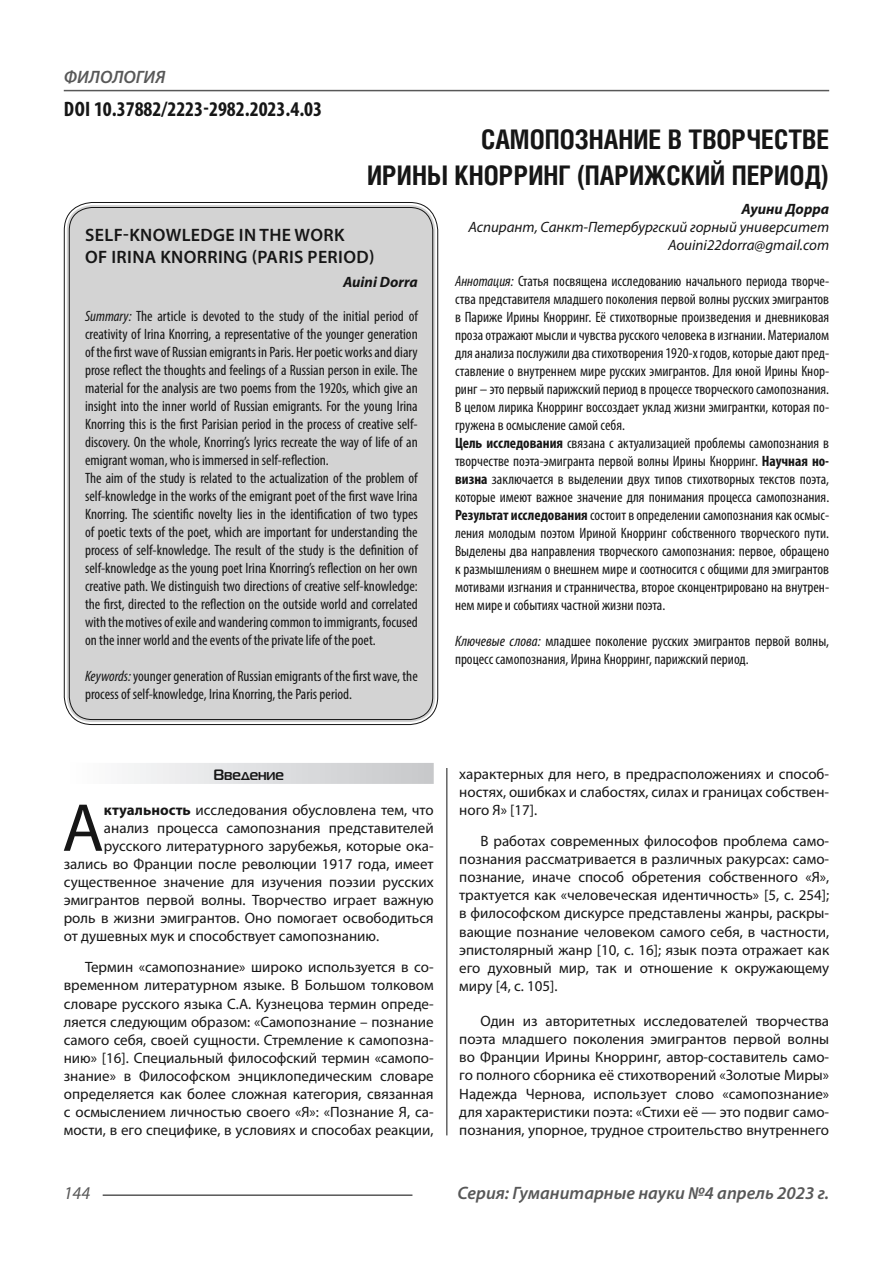
<style>
.page{position:relative;width:893px;height:1263px;background:#fff}
.page>*{position:absolute;margin:0;border:0;box-sizing:border-box;transform-origin:0 0}
.Статья_текст_первый{font:68.4px "Myriad Pro";color:#161616}
.Статья_название{font:700 27px "Helios Cond C";color:#161616}
.ДОИ{font:700 condensed 21px "Myriad Pro";color:#161616}
.Статья_название_англ{font:600 18px "Myriad Pro";letter-spacing:.02em;color:#161616}
.t1{font:italic 600 18px "Myriad Pro";color:#585858}
.t2{font:italic 18px "Myriad Pro";color:#585858}
.Статья_аннотация_анг{font:condensed 15px/18px "Myriad Pro";color:#161616;text-align:justify}
.Статья_текст{font:15px/18.1px "Myriad Pro";color:#161616;text-align:justify}
.Статья_аннотация_тек{font:condensed 15px/18px "Myriad Pro";color:#161616;text-align:justify}
.Статья_текст_первый-2{font:15px "Myriad Pro";color:#161616}
.Статья_автор_инфо{font:italic 15px "Myriad Pro";color:#161616}
.Статья_автор_фио_рус{font:italic 700 15px "Myriad Pro";color:#161616}
.Статья_автор_англ{font:italic 700 15px "Myriad Pro";color:#161616}
.Статья_подзаголовок{font:700 15px "Magistral C";color:#161616}
.s1{font-style:italic}
.s2{font-weight:700}
</style>
<div class="page">
<hr style="left:446px;top:128px;width:1px;height:1007px;background:#161616">
<hr style="left:103px;top:1194px;width:309px;height:2px;background:#585858">
<hr style="left:64px;top:90px;width:765px;height:1px;background:#585858">
<div style="left:441px;top:125px;width:10px;height:642px;background:#fff"></div>
<div style="left:67px;top:205px;width:368px;height:517px;background:#d3d3d3;border-radius:26px"></div>
<div style="left:64px;top:763px;width:370px;height:21px;background:linear-gradient(to right,#fefeff,#c6c8ca)"></div>
<p class="t1" style="left:64px;top:66px;width:103px">ФИЛОЛОГИЯ</p>
<p class="ДОИ" style="left:64px;top:96px;width:260px">DOI 10.37882/2223-2982.2023.4.03</p>
<p class="Статья_название" style="left:481px;top:124px;width:350px">САМОПОЗНАНИЕ В ТВОРЧЕСТВЕ</p>
<p class="Статья_название" style="left:367px;top:160px;width:464px">ИРИНЫ КНОРРИНГ (ПАРИЖСКИЙ ПЕРИОД)</p>
<p class="Статья_автор_фио_рус" style="left:741px;top:199px;width:89px">Ауини Дорра</p>
<p class="Статья_автор_инфо" style="left:468px;top:218px;width:362px">Аспирант, Санкт-Петербургский горный университет</p>
<p class="Статья_автор_инфо" style="left:668px;top:236px;width:163px">Aouini22dorra@gmail.com</p>
<p class="Статья_аннотация_тек" style="left:455px;top:271px;width:376px"><span class="s1">Аннотация:</span> Статья посвящена исследованию начального периода творче&shy;ства представителя младшего поколения первой волны русских эмигрантов в Париже Ирины Кнорринг. Её стихотворные произведения и дневниковая проза отражают мысли и чувства русского человека в изгнании. Материалом для анализа послужили два стихотворения 1920-х годов, которые дают пред&shy;ставление о внутреннем мире русских эмигрантов. Для юной Ирины Кнор&shy;ринг – это первый парижский период в процессе творческого самопознания.<br>В целом лирика Кнорринг воссоздает уклад жизни эмигрантки, которая по&shy;гружена в осмысление самой себя.</p>
<p class="Статья_аннотация_тек" style="left:455px;top:433px;width:376px"><span class="s2">Цель исследования</span> связана с актуализацией проблемы самопознания в творчестве поэта-эмигранта первой волны Ирины Кнорринг. <span class="s2">Научная но&shy;визна</span> заключается в выделении двух типов стихотворных текстов поэта, которые имеют важное значение для понимания процесса самопознания.<br><span class="s2">Результат исследования</span> состоит в определении самопознания как осмыс&shy;ления молодым поэтом Ириной Кнорринг собственного творческого пути.<br>Выделены два направления творческого самопознания: первое, обращено к размышлениям о внешнем мире и соотносится с общими для эмигрантов мотивами изгнания и странничества, второе сконцентрировано на внутрен&shy;нем мире и событиях частной жизни поэта.</p>
<p class="Статья_аннотация_тек" style="left:455px;top:631px;width:376px"><span class="s1">Ключевые слова:</span> младшее поколение русских эмигрантов первой волны, процесс самопознания, Ирина Кнорринг, парижский период.</p>
<p class="Статья_название_англ" style="left:85px;top:224px;width:261px">SELF-KNOWLEDGE IN THE WORK</p>
<p class="Статья_название_англ" style="left:85px;top:246px;width:291px">OF IRINA KNORRING (PARIS PERIOD)</p>
<p class="Статья_автор_англ" style="left:343px;top:272px;width:76px">Auini Dorra</p>
<p class="Статья_аннотация_анг" style="left:85px;top:306px;width:334px"><span class="s1">Summary:</span> The article is devoted to the study of the initial period of creativity of Irina Knorring, a representative of the younger generation of the first wave of Russian emigrants in Paris. Her poetic works and diary prose reflect the thoughts and feelings of a Russian person in exile. The material for the analysis are two poems from the 1920s, which give an insight into the inner world of Russian emigrants. For the young Irina Knorring this is the first Parisian period in the process of creative self&shy;discovery. On the whole, Knorring’s lyrics recreate the way of life of an emigrant woman, who is immersed in self-reflection.</p>
<p class="Статья_аннотация_анг" style="left:85px;top:468px;width:334px">The aim of the study is related to the actualization of the problem of self-knowledge in the works of the emigrant poet of the first wave Irina Knorring. The scientific novelty lies in the identification of two types of poetic texts of the poet, which are important for understanding the process of self-knowledge. The result of the study is the definition of self-knowledge as the young poet Irina Knorring’s reflection on her own creative path. We distinguish two directions of creative self-knowledge: the first, directed to the reflection on the outside world and correlated with the motives of exile and wandering common to immigrants, focused on the inner world and the events of the private life of the poet.</p>
<p class="Статья_аннотация_анг" style="left:85px;top:666px;width:334px"><span class="s1">Keywords:</span> younger generation of Russian emigrants of the first wave, the process of self-knowledge, Irina Knorring, the Paris period.</p>
<p class="Статья_подзаголовок" style="left:213px;top:765px;width:72px">Введение</p>
<p class="Статья_текст_первый" style="left:62px;top:786px;width:43px">А</p>
<p class="Статья_текст_первый-2" style="left:104px;top:800px;width:331px"><span class="s2">ктуальность</span> исследования обусловлена тем, что</p>
<p class="Статья_текст_первый-2" style="left:104px;top:818px;width:331px">анализ процесса самопознания представителей</p>
<p class="Статья_текст_первый-2" style="left:104px;top:836px;width:331px">русского литературного зарубежья, которые ока-</p>
<p class="Статья_текст_первый-2" style="left:64px;top:855px;width:371px">зались во Франции после революции 1917 года, имеет</p>
<p class="Статья_текст_первый-2" style="left:64px;top:873px;width:371px">существенное значение для изучения поэзии русских</p>
<p class="Статья_текст_первый-2" style="left:64px;top:891px;width:371px">эмигрантов первой волны. Творчество играет важную</p>
<p class="Статья_текст_первый-2" style="left:64px;top:909px;width:371px">роль в жизни эмигрантов. Оно помогает освободиться</p>
<p class="Статья_текст_первый-2" style="left:64px;top:927px;width:317px">от душевных мук и способствует самопознанию.</p>
<p class="Статья_текст" style="left:64px;top:958px;width:371px;text-indent:21px">Термин «самопознание» широко используется в со&shy;временном литературном языке. В Большом толковом словаре русского языка С.А. Кузнецова термин опреде&shy;ляется следующим образом: «Самопознание – познание самого себя, своей сущности. Стремление к самопозна&shy;нию» [16]. Специальный философский термин «самопо&shy;знание» в Философском энциклопедическим словаре определяется как более сложная категория, связанная с осмыслением личностью своего «Я»: «Познание Я, са&shy;мости, в его специфике, в условиях и способах реакции,</p>
<p class="Статья_текст" style="left:459px;top:764px;width:371px">характерных для него, в предрасположениях и способ&shy;ностях, ошибках и слабостях, силах и границах собствен&shy;ного Я» [17].</p>
<p class="Статья_текст" style="left:459px;top:831px;width:371px;text-indent:21px">В работах современных философов проблема само&shy;познания рассматривается в различных ракурсах: само&shy;познание, иначе способ обретения собственного «Я», трактуется как «человеческая идентичность» [5, с. 254]; в философском дискурсе представлены жанры, раскры&shy;вающие познание человеком самого себя, в частности, эпистолярный жанр [10, с. 16]; язык поэта отражает как его духовный мир, так и отношение к окружающему миру [4, с. 105].</p>
<p class="Статья_текст" style="left:459px;top:1012px;width:371px;text-indent:21px">Один из авторитетных исследователей творчества поэта младшего поколения эмигрантов первой волны во Франции Ирины Кнорринг, автор-составитель само&shy;го полного сборника её стихотворений «Золотые Миры» Надежда Чернова, использует слово «самопознание» для характеристики поэта: «Стихи её — это подвиг само&shy;познания, упорное, трудное строительство внутреннего</p>
<p class="t2" style="left:64px;top:1182px;width:28px">144</p>
<p class="t1" style="left:457px;top:1182px;width:373px">Серия: Гуманитарные науки №4 апрель 2023 г.</p>
</div>
